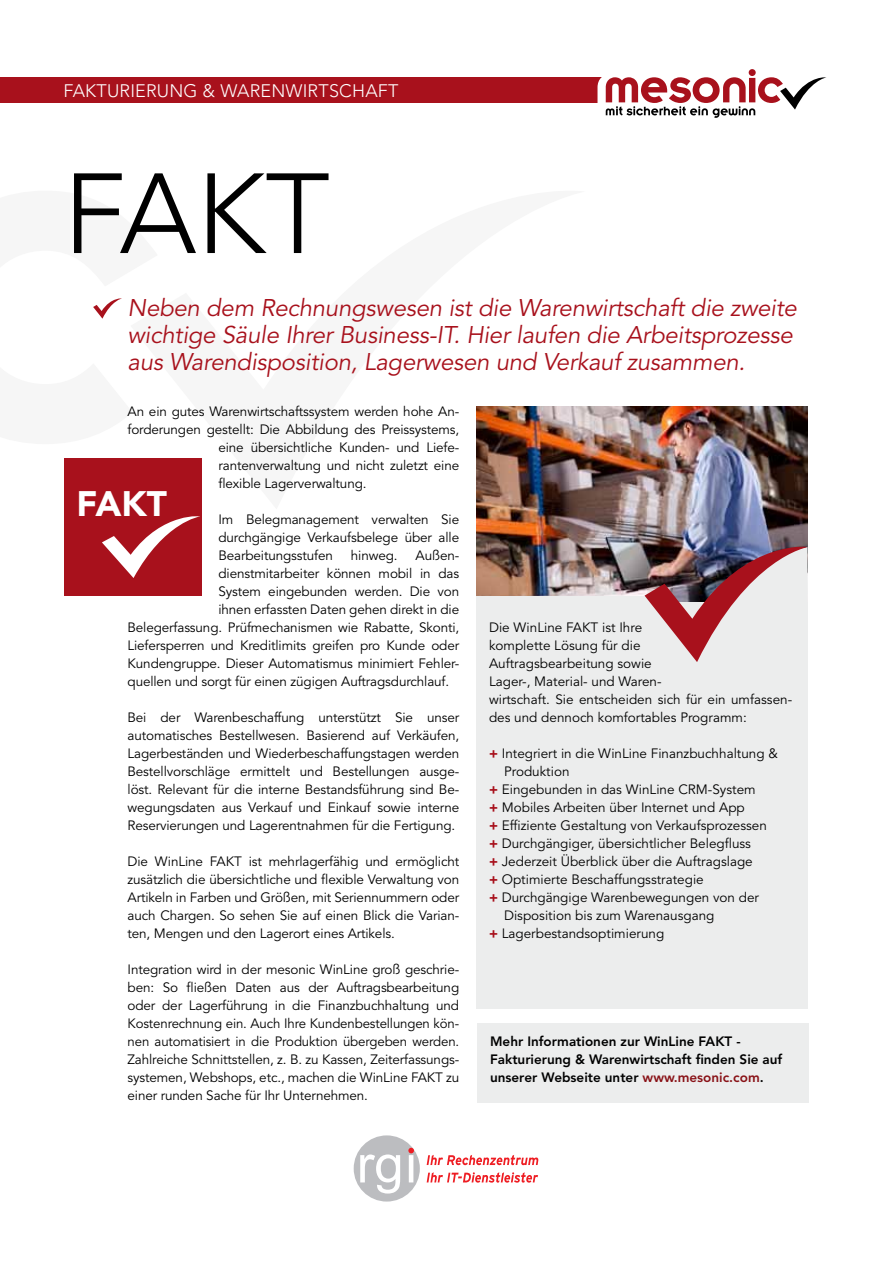
<style>
.page{position:relative;width:893px;height:1263px;background:#fff}
.page>*{position:absolute;margin:0;border:0;box-sizing:border-box;transform-origin:0 0}
.t1{font:300 112.5px "Avenir LT Pro";color:#000}
.t2{font:900 35.1px "Avenir LT Pro";color:#fff}
.t3{font:italic 24px/27px "Avenir LT Pro";letter-spacing:-.01em;color:#a8111c}
.t4{font:300 18px "Avenir LT Pro";letter-spacing:.01em;color:#fff}
.t5{font:13.5px/18px "Avenir LT Pro";letter-spacing:-.01em;color:#000;text-align:justify}
.t6{font:800 13.5px/18px "Avenir LT Pro";color:#000}
.s1{font-weight:900;color:#a8111c}
.s2{color:#891217}
</style>
<div class="page">
<div style="left:0;top:77px;width:603px;height:26px;background:#a8111c"></div>
<svg style="left:597px;top:69px;width:229px;height:49px"></svg>
<svg style="left:93px;top:298px;width:29px;height:21px"></svg>
<div style="left:476px;top:406px;width:332px;height:603px;background:#eceded"></div>
<img style="left:476px;top:406px;width:331px;height:190px">
<img style="left:644px;top:537px;width:164px;height:125px">
<div style="left:64px;top:458px;width:137px;height:138px;background:#a8111c"></div>
<svg style="left:102px;top:511px;width:100px;height:67px"></svg>
<div style="left:477px;top:1023px;width:332px;height:80px;background:#eceded"></div>
<div style="left:354px;top:1135px;width:66px;height:66px;background:#bcbdc0;border-radius:50%"></div>
<svg style="left:360px;top:1148px;width:54px;height:45px"></svg>
<svg style="left:427px;top:1155px;width:111px;height:27px"></svg>
<h3 class="t4" style="left:64px;top:80px;width:336px">FAKTURIERUNG &amp; WARENWIRTSCHAFT</h3>
<h1 class="t1" style="left:63px;top:148px;width:268px">FAKT</h1>
<h3 class="t3" style="left:128px;top:294px;width:671px">Neben dem Rechnungswesen ist die Warenwirtschaft die zweite wichtige Säule Ihrer Business-IT. Hier laufen die Arbeitsprozesse aus Warendisposition, Lagerwesen und Verkauf zusammen.</h3>
<p class="t5" style="left:128px;top:402px;width:333px">An ein gutes Warenwirtschaftssystem werden hohe An-</p>
<p class="t5" style="left:128px;top:420px;width:333px">forderungen gestellt: Die Abbildung des Preissystems,</p>
<p class="t5" style="left:218px;top:438px;width:242px">eine übersichtliche Kunden- und Liefe-</p>
<p class="t5" style="left:218px;top:456px;width:242px">rantenverwaltung und nicht zuletzt eine</p>
<p class="t5" style="left:218px;top:474px;width:150px">flexible Lagerverwaltung.</p>
<p class="t5" style="left:218px;top:510px;width:242px">Im Belegmanagement verwalten Sie durchgängige Verkaufsbelege über alle Bearbeitungsstufen</p>
<h2 class="t2" style="left:76px;top:482px;width:92px">FAKT</h2>
<p class="t5" style="left:351px;top:546px;width:48px">hinweg.</p>
<p class="t5" style="left:416px;top:546px;width:45px">Außen-</p>
<p class="t5" style="left:218px;top:564px;width:242px">dienstmitarbeiter können mobil in das</p>
<p class="t5" style="left:218px;top:582px;width:242px">System eingebunden werden. Die von</p>
<p class="t5" style="left:218px;top:600px;width:242px">ihnen erfassten Daten gehen direkt in die</p>
<p class="t5" style="left:128px;top:618px;width:333px">Belegerfassung. Prüfmechanismen wie Rabatte, Skonti,</p>
<p class="t5" style="left:128px;top:636px;width:333px">Liefersperren und Kreditlimits greifen pro Kunde oder</p>
<p class="t5" style="left:128px;top:654px;width:333px">Kundengruppe. Dieser Automatismus minimiert Fehler-</p>
<p class="t5" style="left:128px;top:672px;width:323px">quellen und sorgt für einen zügigen Auftragsdurchlauf.</p>
<p class="t5" style="left:128px;top:708px;width:333px">Bei der Warenbeschaffung unterstützt Sie unser automatisches Bestellwesen. Basierend auf Verkäufen, Lagerbeständen und Wiederbeschaffungstagen werden Bestellvorschläge ermittelt und Bestellungen ausge&shy;löst. Relevant für die interne Bestandsführung sind Be&shy;wegungsdaten aus Verkauf und Einkauf sowie interne Reservierungen und Lagerentnahmen für die Fertigung.</p>
<p class="t5" style="left:128px;top:852px;width:333px">Die WinLine FAKT ist mehrlagerfähig und ermöglicht zusätzlich die übersichtliche und flexible Verwaltung von Artikeln in Farben und Größen, mit Seriennummern oder auch Chargen. So sehen Sie auf einen Blick die Varian&shy;ten, Mengen und den Lagerort eines Artikels.</p>
<p class="t5" style="left:128px;top:960px;width:333px">Integration wird in der mesonic WinLine groß geschrie&shy;ben: So fließen Daten aus der Auftragsbearbeitung oder der Lagerführung in die Finanzbuchhaltung und Kostenrechnung ein. Auch Ihre Kundenbestellungen kön&shy;nen automatisiert in die Produktion übergeben werden.<br>Zahlreiche Schnittstellen, z. B. zu Kassen, Zeiterfassungs&shy;systemen, Webshops, etc., machen die WinLine FAKT zu einer runden Sache für Ihr Unternehmen.</p>
<p class="t5" style="left:489px;top:618px;width:305px;text-align:left">Die WinLine FAKT ist Ihre<br>komplette Lösung für die<br>Auftragsbearbeitung sowie<br>Lager-, Material- und Waren-<br>wirtschaft. Sie entscheiden sich für ein umfassen&shy;des und dennoch komfortables Programm:</p>
<p class="t5" style="left:489px;top:744px;width:290px"><span class="s1">+</span> Integriert in die WinLine Finanzbuchhaltung &amp;</p>
<p class="t5" style="left:504px;top:762px;width:67px">Produktion</p>
<p class="t5" style="left:489px;top:780px;width:268px"><span class="s1">+</span> Eingebunden in das WinLine CRM-System</p>
<p class="t5" style="left:489px;top:798px;width:257px"><span class="s1">+</span> Mobiles Arbeiten über Internet und App</p>
<p class="t5" style="left:489px;top:816px;width:279px"><span class="s1">+</span> Effiziente Gestaltung von Verkaufsprozessen</p>
<p class="t5" style="left:489px;top:834px;width:264px"><span class="s1">+</span> Durchgängiger, übersichtlicher Belegfluss</p>
<p class="t5" style="left:489px;top:852px;width:265px"><span class="s1">+</span> Jederzeit Überblick über die Auftragslage</p>
<p class="t5" style="left:489px;top:870px;width:216px"><span class="s1">+</span> Optimierte Beschaffungsstrategie</p>
<p class="t5" style="left:489px;top:888px;width:272px"><span class="s1">+</span> Durchgängige Warenbewegungen von der</p>
<p class="t5" style="left:504px;top:906px;width:212px">Disposition bis zum Warenausgang</p>
<p class="t5" style="left:489px;top:924px;width:177px"><span class="s1">+</span> Lagerbestandsoptimierung</p>
<p class="t6" style="left:490px;top:1032px;width:294px">Mehr Informationen zur WinLine FAKT -<br>Fakturierung &amp; Warenwirtschaft finden Sie auf unserer Webseite unter <span class="s2">www.mesonic.com</span>.</p>
</div>
